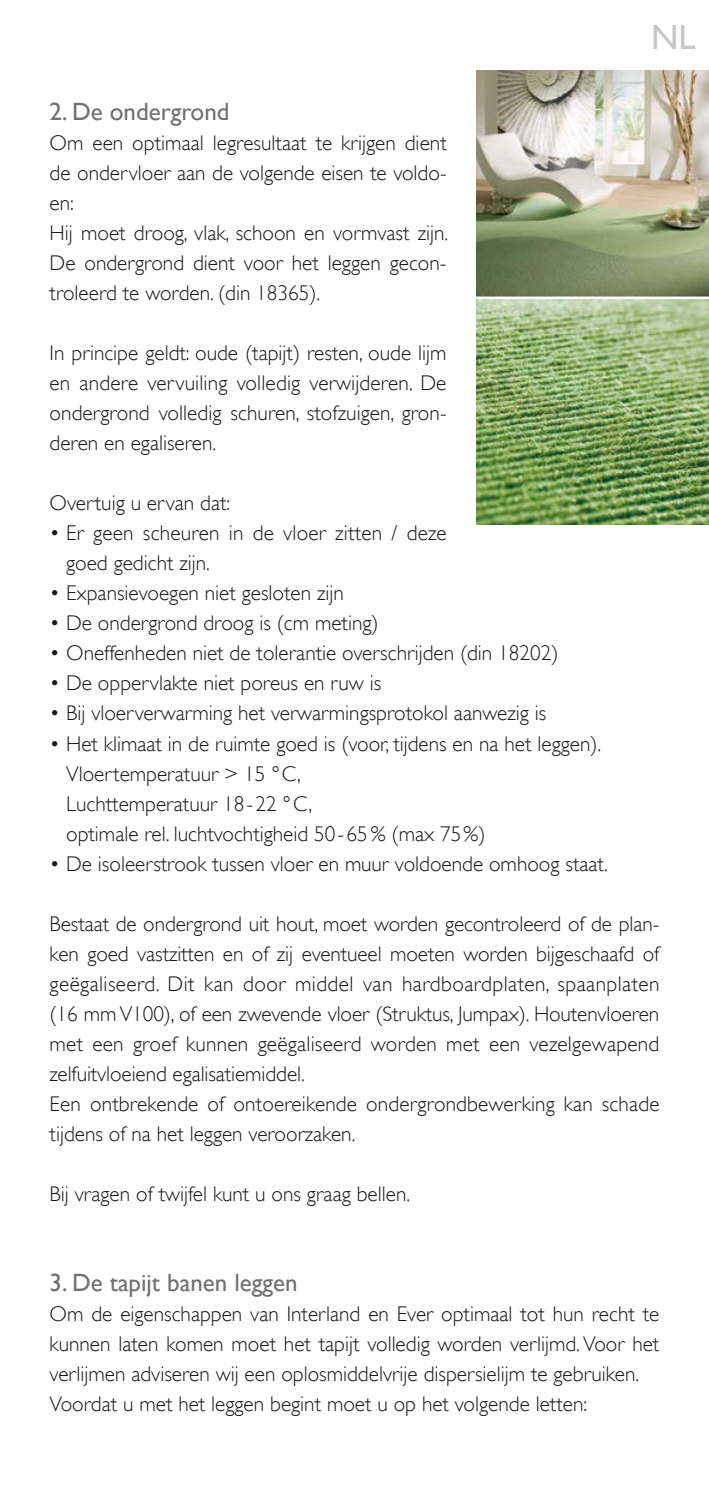
<style>
.page{position:relative;width:709px;height:1489px;background:#fff}
.page>*{position:absolute;margin:0;border:0;box-sizing:border-box;transform-origin:0 0}
.t1{font:35px "Gill Sans";color:#c5c6c7}
.t2{font:25px "Gill Sans";color:#6f7172}
.t3{font:300 21.25px/30px "Gill Sans";color:#19171b}
</style>
<div class="page">
<img style="left:477px;top:71px;width:232px;height:453px">
<hr style="left:461px;top:296px;width:248px;height:3px;background:#fff">
<p class="t2" style="left:50px;top:97px;width:182px">2. De ondergrond</p>
<p class="t3" style="left:50px;top:128px;width:400px">Om een optimaal legresultaat te krijgen dient de ondervloer aan de volgende eisen te voldo&shy;en:<br>Hij moet droog, vlak, schoon en vormvast zijn.<br>De ondergrond dient voor het leggen gecon&shy;troleerd te worden. (din 18365).</p>
<p class="t3" style="left:50px;top:338px;width:398px;text-align:justify">In principe geldt: oude (tapijt) resten, oude lijm en andere vervuiling volledig verwijderen. De ondergrond volledig schuren, stofzuigen, gron&shy;deren en egaliseren.</p>
<p class="t3" style="left:50px;top:488px;width:182px">Overtuig u ervan dat:</p>
<p class="t3" style="left:66px;top:518px;width:382px;text-indent:-17px">• Er geen scheuren in de vloer zitten / deze goed gedicht zijn.</p>
<p class="t3" style="left:50px;top:578px;width:296px">• Expansievoegen niet gesloten zijn</p>
<p class="t3" style="left:50px;top:608px;width:330px">• De ondergrond droog is (cm meting)</p>
<p class="t3" style="left:50px;top:638px;width:510px">• Oneffenheden niet de tolerantie overschrijden (din 18202)</p>
<p class="t3" style="left:50px;top:668px;width:333px">• De oppervlakte niet poreus en ruw is</p>
<p class="t3" style="left:50px;top:698px;width:498px">• Bij vloerverwarming het verwarmingsprotokol aanwezig is</p>
<p class="t3" style="left:66px;top:728px;width:536px;text-indent:-17px">• Het klimaat in de ruimte goed is (voor, tijdens en na het leggen).<br>Vloertemperatuur &gt; 15 °C,<br>Luchttemperatuur 18- 22 °C,<br>optimale rel. luchtvochtigheid 50- 65 % (max 75%)</p>
<p class="t3" style="left:50px;top:848px;width:559px">• De isoleerstrook tussen vloer en muur voldoende omhoog staat.</p>
<h1 class="t1" style="left:651px;top:16px;width:46px">NL</h1>
<p class="t3" style="left:50px;top:908px;width:611px">Bestaat de ondergrond uit hout, moet worden gecontroleerd of de plan&shy;ken goed vastzitten en of zij eventueel moeten worden bijgeschaafd of geëgaliseerd. Dit kan door middel van hardboardplaten, spaanplaten (16 mm V100), of een zwevende vloer (Struktus, Jumpax). Houtenvloeren met een groef kunnen geëgaliseerd worden met een vezelgewapend zelfuitvloeiend egalisatiemiddel.<br>Een ontbrekende of ontoereikende ondergrondbewerking kan schade tijdens of na het leggen veroorzaken.</p>
<p class="t3" style="left:50px;top:1178px;width:362px">Bij vragen of twijfel kunt u ons graag bellen.</p>
<p class="t2" style="left:50px;top:1267px;width:249px">3. De tapijt banen leggen</p>
<p class="t3" style="left:50px;top:1298px;width:611px">Om de eigenschappen van Interland en Ever optimaal tot hun recht te kunnen laten komen moet het tapijt volledig worden verlijmd. Voor het verlijmen adviseren wij een oplosmiddelvrije dispersielijm te gebruiken.<br>Voordat u met het leggen begint moet u op het volgende letten:</p>
</div>
